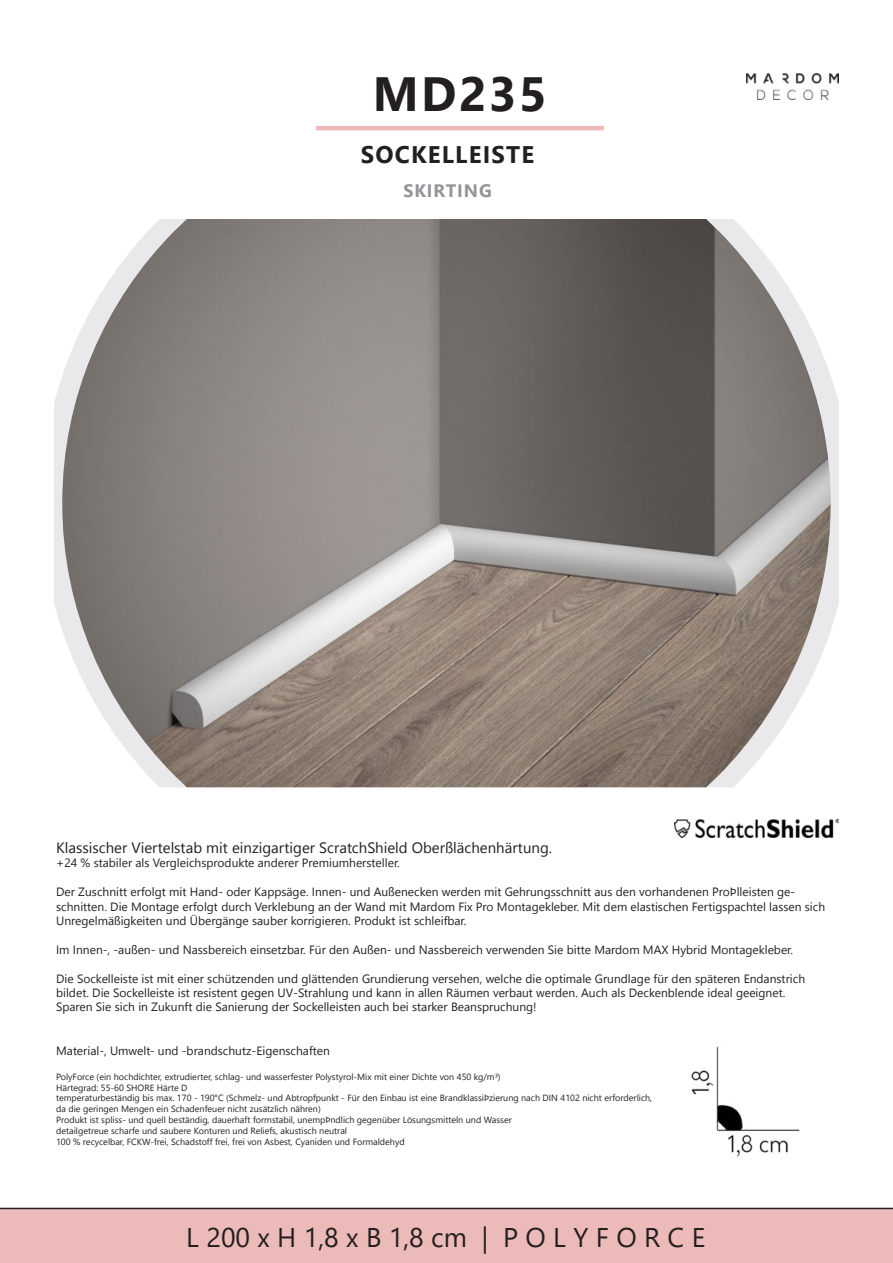
<style>
.page{position:relative;width:893px;height:1263px;background:#fff}
.page>*{position:absolute;margin:0;border:0;box-sizing:border-box;transform-origin:0 0}
.t1{font:700 48px "Segoe UI";letter-spacing:.05em;color:#231f20}
.t2{font:27px "Segoe UI";color:#231f20}
.t3{font:700 24px "Segoe UI";letter-spacing:.05em;color:#231f20}
.t4{font:700 18px "Segoe UI";letter-spacing:.05em;color:#939598}
.t5{font:15px "Segoe UI Emoji";color:#231f20}
.t6{font:12px "Segoe UI Emoji";color:#231f20}
.t7{font:9px "Segoe UI Emoji";color:#231f20}
</style>
<div class="page">
<svg style="left:54px;top:378px;width:785px;height:251px;background:#ebebec"></svg>
<img style="left:62px;top:219px;width:769px;height:568px">
<div style="left:0;top:1208px;width:893px;height:55px;background:#ecbab8"></div>
<hr style="left:316px;top:126px;width:288px;height:4px;background:#edbab8">
<img style="left:746px;top:74px;width:93px;height:25px">
<img style="left:691px;top:1046px;width:109px;height:111px">
<img style="left:675px;top:820px;width:164px;height:17px">
<h1 class="t1" style="left:373px;top:67px;width:175px">MD235</h1>
<h3 class="t3" style="left:361px;top:140px;width:175px">SOCKELLEISTE</h3>
<h3 class="t4" style="left:403px;top:180px;width:90px">SKIRTING</h3>
<p class="t5" style="left:65px;top:842px;width:35px">● ▲▲▲</p>
<p class="t5" style="left:158px;top:842px;width:29px">▼ ●▲▼</p>
<p class="t5" style="left:395px;top:842px;width:5px">●</p>
<p class="t5" style="left:488px;top:842px;width:54px">■ ▼◆■</p>
<p class="t6" style="left:71px;top:858px;width:34px">✔ ▲▼</p>
<p class="t6" style="left:119px;top:858px;width:32px">● ●▲</p>
<p class="t6" style="left:177px;top:858px;width:73px">● ▲ □◆▼</p>
<p class="t6" style="left:264px;top:858px;width:8px">■</p>
<p class="t6" style="left:332px;top:858px;width:57px">◆ ▲▼ ●●</p>
<p class="t6" style="left:85px;top:887px;width:44px">◆▲ ■▼▼</p>
<p class="t6" style="left:145px;top:887px;width:23px">□● ▼</p>
<p class="t6" style="left:182px;top:887px;width:30px">▼ ★ ■</p>
<p class="t6" style="left:281px;top:887px;width:83px">▲ ■■ ■ ◆■</p>
<p class="t6" style="left:381px;top:887px;width:28px">◆● ■</p>
<p class="t6" style="left:432px;top:887px;width:8px">■</p>
<p class="t6" style="left:530px;top:887px;width:84px">◆■ ▲▲ ■ ▼▼ ◆▲</p>
<p class="t6" style="left:629px;top:887px;width:24px">■ ❖□</p>
<p class="t6" style="left:669px;top:887px;width:106px">■ ■■ □●● ▲▼■</p>
<p class="t6" style="left:56px;top:901px;width:50px">▲ ■▼▼■</p>
<p class="t6" style="left:142px;top:901px;width:19px">□■▼</p>
<p class="t6" style="left:197px;top:901px;width:40px">□● ▼ ◆</p>
<p class="t6" style="left:278px;top:901px;width:31px">● ◆■</p>
<p class="t6" style="left:324px;top:901px;width:8px">■</p>
<p class="t6" style="left:487px;top:901px;width:40px">□ □■▼</p>
<p class="t6" style="left:551px;top:901px;width:4px">●</p>
<p class="t6" style="left:637px;top:901px;width:28px">● ▲▼▲</p>
<p class="t6" style="left:682px;top:901px;width:47px">■ ▼ ▲</p>
<p class="t6" style="left:753px;top:901px;width:59px">▼● ●▲▲■ ▲</p>
<p class="t6" style="left:114px;top:916px;width:67px">● ▼■ ◆■</p>
<p class="t6" style="left:229px;top:916px;width:43px">■ ▲ ◆</p>
<p class="t6" style="left:341px;top:916px;width:95px">■ □◆▼ ▲▼ ▲ ●</p>
<p class="t6" style="left:76px;top:945px;width:28px">■■ ■</p>
<p class="t6" style="left:124px;top:945px;width:50px">◆● ■ ◆■</p>
<p class="t6" style="left:259px;top:945px;width:24px">■▲ ▼</p>
<p class="t6" style="left:315px;top:945px;width:95px">✓ ■ ◆● ■ ◆■</p>
<p class="t6" style="left:486px;top:945px;width:60px">❖ ■■</p>
<p class="t6" style="left:721px;top:945px;width:19px">□■▼</p>
<p class="t6" style="left:765px;top:945px;width:4px">●</p>
<p class="t6" style="left:83px;top:973px;width:72px">□ ●● ▲▼ ▲▼</p>
<p class="t6" style="left:170px;top:973px;width:122px">▼ ■ ▲✓▼■■ ◆■</p>
<p class="t6" style="left:308px;top:973px;width:52px">●▼▼■ ■</p>
<p class="t6" style="left:408px;top:973px;width:47px">◆■ ❖ ▲</p>
<p class="t6" style="left:582px;top:973px;width:50px">● ◆■ ●</p>
<p class="t6" style="left:657px;top:973px;width:61px">✓ ■ ▲ ▼</p>
<p class="t6" style="left:734px;top:973px;width:54px">■ ■ ■▲▼</p>
<p class="t6" style="left:120px;top:988px;width:120px">□ ●● ▲▼ ▲▼ ▲ ▲▼ ■▼</p>
<p class="t6" style="left:268px;top:988px;width:8px">■</p>
<p class="t6" style="left:304px;top:988px;width:63px">▼ ●◆■ ◆■</p>
<p class="t6" style="left:388px;top:988px;width:56px">■■ ■ ●● ■</p>
<p class="t6" style="left:460px;top:988px;width:41px">◆ ■ ❖</p>
<p class="t6" style="left:661px;top:988px;width:31px">■●■</p>
<p class="t6" style="left:730px;top:988px;width:4px">●</p>
<p class="t6" style="left:141px;top:1002px;width:53px">■ ◆ ◆■▼</p>
<p class="t6" style="left:228px;top:1002px;width:35px">■ ◆■</p>
<p class="t6" style="left:299px;top:1002px;width:79px">□ ●● ▲▼■ ◆</p>
<p class="t6" style="left:470px;top:1002px;width:57px">■▲ ◆ ◆■</p>
<p class="t6" style="left:144px;top:1045px;width:29px">●▼ ◆■</p>
<p class="t6" style="left:204px;top:1045px;width:44px">■▲ ◆▼</p>
<p class="t7" style="left:61px;top:1073px;width:23px">□● □</p>
<p class="t7" style="left:150px;top:1073px;width:36px">▼ ▼ ◆</p>
<p class="t7" style="left:200px;top:1073px;width:31px">▼ ▲ ●</p>
<p class="t7" style="left:320px;top:1073px;width:35px">□● ▲▼ □●</p>
<p class="t7" style="left:430px;top:1073px;width:34px">▼ ❖□■ ✔</p>
<p class="t7" style="left:131px;top:1084px;width:44px">★ ★ ▼</p>
<p class="t7" style="left:111px;top:1094px;width:18px">▲▼ ■</p>
<p class="t7" style="left:255px;top:1094px;width:24px">● ◆■</p>
<p class="t7" style="left:321px;top:1094px;width:19px">◆■ ▼</p>
<p class="t7" style="left:352px;top:1094px;width:82px">✓ ■ ■ ◆ ▲▼ ■</p>
<p class="t7" style="left:453px;top:1094px;width:31px">■ ●▲▲</p>
<p class="t7" style="left:503px;top:1094px;width:25px">◆■ ■</p>
<p class="t7" style="left:637px;top:1094px;width:4px">●</p>
<p class="t7" style="left:134px;top:1105px;width:36px">■ ■ ■</p>
<p class="t7" style="left:200px;top:1105px;width:35px">■ ◆ ■</p>
<p class="t7" style="left:244px;top:1105px;width:34px">▼ ◆▲▼●</p>
<p class="t7" style="left:64px;top:1116px;width:103px">□ ◆ ▼ ▲▼ ▲ ●▲▲ ◆■ ❑◆ ●●</p>
<p class="t7" style="left:178px;top:1116px;width:18px">▲▼ ■</p>
<p class="t7" style="left:222px;top:1116px;width:58px">◆ ▼ □▲▼</p>
<p class="t7" style="left:291px;top:1116px;width:18px">● ◆■</p>
<p class="t7" style="left:412px;top:1116px;width:65px">▲◆■ ▲ ▼▼ ●■ ◆■</p>
<p class="t7" style="left:66px;top:1127px;width:50px">▼● ▼◆ ▲</p>
<p class="t7" style="left:142px;top:1127px;width:33px">◆■ ▲ ◆</p>
<p class="t7" style="left:199px;top:1127px;width:45px">□■▼◆ ■ ◆■</p>
<p class="t7" style="left:290px;top:1127px;width:19px">◆▲▼ ▲</p>
<p class="t7" style="left:319px;top:1127px;width:29px">■◆▼ ●</p>
<p class="t7" style="left:108px;top:1138px;width:4px">●</p>
<p class="t7" style="left:195px;top:1138px;width:14px">▲▼□</p>
<p class="t7" style="left:247px;top:1138px;width:45px">❖□■ ▲ ▲▼</p>
<p class="t7" style="left:310px;top:1138px;width:37px">■ ■ ◆■</p>
<h2 class="t2" style="left:186px;top:1226px;width:521px">L 200 x H 1,8 x B 1,8 cm | P O L Y F O R C E</h2>
</div>
